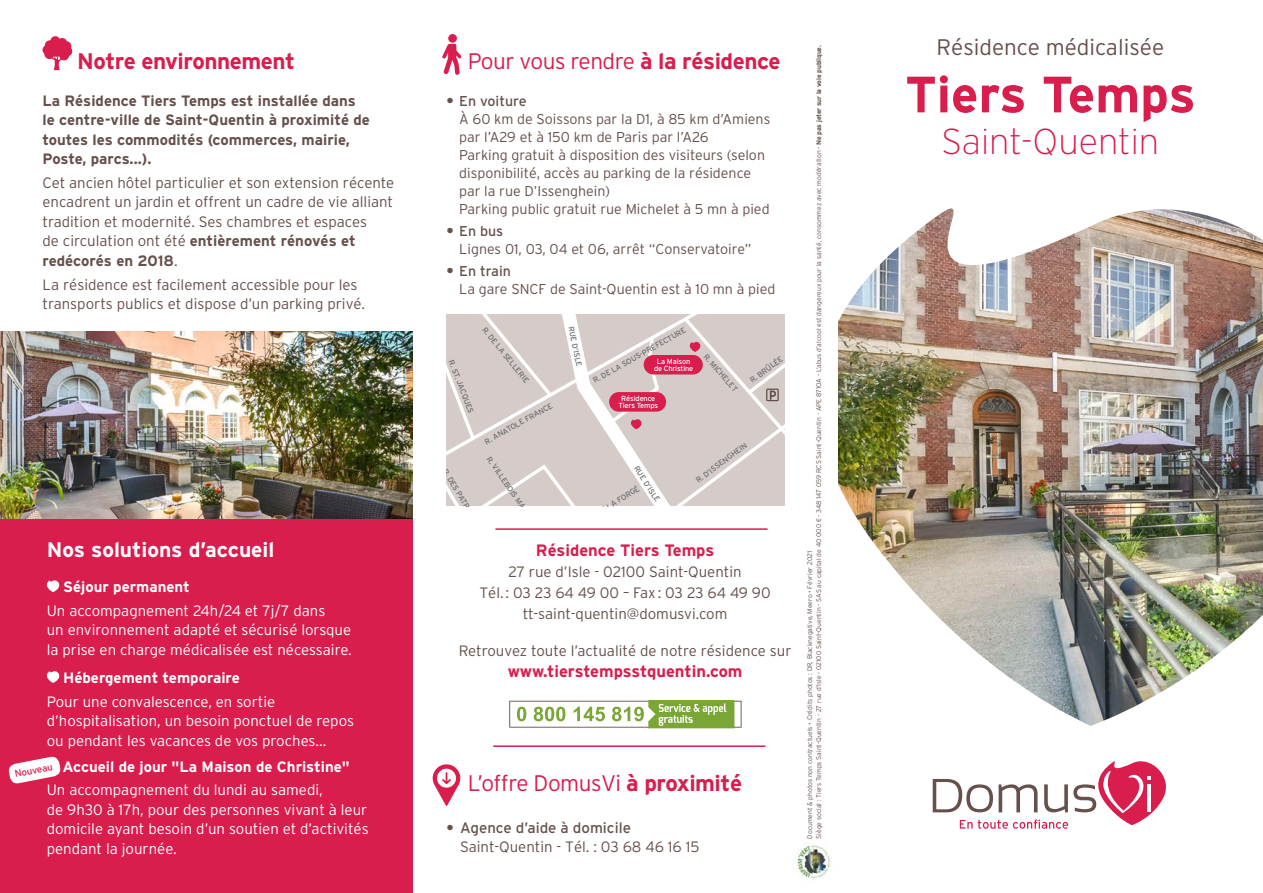
<style>
.page{position:relative;width:1263px;height:893px;background:#fff}
.page>*{position:absolute;margin:0;border:0;box-sizing:border-box;transform-origin:0 0}
.t1{font:700 51px "Interstate";letter-spacing:-.005em;color:#d91d4d}
.t2{font:200 36px "Interstate";color:#d91d4d}
.t3{font:300 22.5px "Interstate";letter-spacing:-.02em;color:#d91d4d}
.t4{font:300 22.5px "Interstate";color:#66504b}
.t5{font:700 22.5px "Interstate";letter-spacing:-.02em;color:#d91d4d}
.t6{font:700 21px "Interstate";color:#fff}
.t7{font:700 16.5px "Interstate";color:#d91d4d}
.t8{font:300 15px/19.5px "Interstate";color:#66504b}
.t9{font:300 15px/19.5px "Interstate";color:#fff}
.t10{font:700 15px/19.5px "Interstate";color:#66504b}
.t11{font:700 15px "Interstate";color:#fff}
.t12{font:300 14.25px/18px "Interstate";color:#66504b}
.t13{font:14.25px "Interstate";color:#66504b}
.t14{font:9.75px "Interstate";color:#d91d4d}
.t15{font:7.8px "Interstate";color:#6c6d70}
.t16{font:7.35px/7.4px "Interstate";letter-spacing:-.02em;color:#fff;text-align:center}
.t17{font:300 6.75px "Interstate";color:#66504b}
.s1{font-weight:700}
.s2{font-weight:700;font-size:15px}
.s3{font-weight:400}
</style>
<div class="page">
<img style="left:838px;top:208px;width:425px;height:518px">
<div style="left:0;top:519px;width:412px;height:374px;background:#d91d4d"></div>
<svg style="left:933px;top:761px;width:233px;height:68px"></svg>
<img style="left:0;top:332px;width:412px;height:187px">
<img style="left:797px;top:844px;width:34px;height:35px">
<svg style="left:43px;top:36px;width:29px;height:34px"></svg>
<svg style="left:442px;top:44px;width:19px;height:31px"></svg>
<div style="left:448px;top:34px;width:9px;height:9px;background:#d91d4d;border-radius:50%"></div>
<svg style="left:46px;top:580px;width:14px;height:12px"></svg>
<svg style="left:46px;top:671px;width:14px;height:12px"></svg>
<svg style="left:8px;top:756px;width:53px;height:28px"></svg>
<svg style="left:509px;top:700px;width:232px;height:28px"></svg>
<hr style="left:493px;top:745px;width:272px;height:2px;background:#d91d4d">
<hr style="left:495px;top:528px;width:272px;height:2px;background:#d91d4d">
<svg style="left:433px;top:764px;width:27px;height:42px"></svg>
<svg style="left:446px;top:315px;width:339px;height:191px;background:#d8cdcb"></svg>
<div style="left:644px;top:355px;width:59px;height:19px;background:#d91d4d;border-radius:10px"></div>
<p class="t5" style="left:77px;top:47px;width:219px">Notre environnement</p>
<p class="t10" style="left:43px;top:90px;width:329px">La Résidence Tiers Temps est installée dans le centre-ville de Saint-Quentin à proximité de toutes les commodités (commerces, mairie, Poste, parcs...).</p>
<p class="t8" style="left:43px;top:173px;width:353px">Cet ancien hôtel particulier et son extension récente encadrent un jardin et offrent un cadre de vie alliant tradition et modernité. Ses chambres et espaces<br>de circulation ont été <span class="s1">entièrement rénovés et redécorés en 2018</span>.</p>
<p class="t8" style="left:43px;top:274px;width:324px">La résidence est facilement accessible pour les transports publics et dispose d’un parking privé.</p>
<p class="t6" style="left:47px;top:537px;width:229px">Nos solutions d’accueil</p>
<p class="t11" style="left:63px;top:578px;width:128px">Séjour permanent</p>
<p class="t9" style="left:47px;top:601px;width:307px">Un accompagnement 24h/24 et 7j/7 dans<br>un environnement adapté et sécurisé lorsque la prise en charge médicalisée est nécessaire.</p>
<p class="t11" style="left:63px;top:669px;width:178px">Hébergement temporaire</p>
<p class="t9" style="left:47px;top:692px;width:309px">Pour une convalescence, en sortie d’hospitalisation, un besoin ponctuel de repos ou pendant les vacances de vos proches...</p>
<p class="t11" style="left:63px;top:757px;width:288px">Accueil de jour "La Maison de Christine"</p>
<p class="t9" style="left:47px;top:780px;width:323px">Un accompagnement du lundi au samedi,<br>de 9h30 à 17h, pour des personnes vivant à leur domicile ayant besoin d’un soutien et d’activités pendant la journée.</p>
<p class="t14" style="left:14px;top:768px;width:40px;rotate:-11deg">Nouveau</p>
<p class="t3" style="left:468px;top:47px;width:314px">Pour vous rendre <span class="s1">à la résidence</span></p>
<p class="t13" style="left:446px;top:92px;width:82px"><span class="s2">•</span> En voiture</p>
<p class="t12" style="left:459px;top:109px;width:313px">À 60 km de Soissons par la D1, à 85 km d’Amiens par l’A29 et à 150 km de Paris par l’A26</p>
<p class="t12" style="left:459px;top:145px;width:312px">Parking gratuit à disposition des visiteurs (selon disponibilité, accès au parking de la résidence par la rue D’Issenghein)<br>Parking public gratuit rue Michelet à 5 mn à pied</p>
<p class="t13" style="left:446px;top:222px;width:58px"><span class="s2">•</span> En bus</p>
<p class="t12" style="left:459px;top:240px;width:294px">Lignes 01, 03, 04 et 06, arrêt “Conservatoire”</p>
<p class="t13" style="left:446px;top:262px;width:66px"><span class="s2">•</span> En train</p>
<p class="t12" style="left:459px;top:280px;width:318px">La gare SNCF de Saint-Quentin est à 10 mn à pied</p>
<p class="t15" style="left:456px;top:359px;width:58px;rotate:69deg">R. ST. JACQUES</p>
<p class="t15" style="left:488px;top:325px;width:70px;rotate:51deg">R. DE LA SELLERIE</p>
<p class="t15" style="left:483px;top:438px;width:78px;rotate:-29deg">R. ANATOLE FRANCE</p>
<p class="t15" style="left:492px;top:455px;width:86px;rotate:55deg">R. VILLEBOIS MAREUIL</p>
<p class="t15" style="left:449px;top:467px;width:68px;rotate:59deg">R. DES PATRIOTES</p>
<p class="t15" style="left:576px;top:325px;width:43px;rotate:78deg">RUE D’ISLE</p>
<p class="t15" style="left:591px;top:377px;width:107px;rotate:-29deg">R. DE LA SOUS-PRÉFECTURE</p>
<p class="t16" style="left:654px;top:358px;width:41px">La Maison de Christine</p>
<p class="t16" style="left:618px;top:395px;width:41px">Résidence<br>Tiers Temps</p>
<p class="t15" style="left:708px;top:352px;width:48px;rotate:48deg">R. MICHELET</p>
<p class="t15" style="left:748px;top:377px;width:41px;rotate:-37deg">R. BRÛLÉE</p>
<p class="t15" style="left:640px;top:464px;width:43px;rotate:57deg">RUE D’ISLE</p>
<p class="t15" style="left:694px;top:477px;width:63px;rotate:-37deg">R. D’ISSENGHEIN</p>
<p class="t7" style="left:536px;top:541px;width:180px">Résidence Tiers Temps</p>
<p class="t8" style="left:508px;top:562px;width:235px">27 rue d’Isle - 02100 Saint-Quentin</p>
<p class="t8" style="left:479px;top:582px;width:293px;line-height:21px;text-align:center">Tél. : 03 23 64 49 00 – Fax: 03 23 64 49 90 tt-saint-quentin@domusvi.com</p>
<p class="t8" style="left:459px;top:640px;width:334px">Retrouvez toute l’actualité de notre résidence sur</p>
<p class="t7" style="left:508px;top:661px;width:236px">www.tierstempsstquentin.com</p>
<p class="t3" style="left:468px;top:769px;width:276px">L’offre DomusVi <span class="s1">à proximité</span></p>
<p class="t8" style="left:460px;top:817px;width:241px;text-indent:-14px"><span class="s1">•</span> <span class="s3">Agence d’aide à domicile<br></span>Saint-Quentin - Tél. : 03 68 46 16 15</p>
<p class="t17" style="left:815px;top:839px;width:795px;rotate:-90deg">Siège social : Tiers Temps Saint-Quentin - 27 rue d’Isle - 02100 Saint-Quentin - SAS au capital de 40 000 € - 348 147 059 RCS Saint-Quentin - APE 8710A - L’abus d’alcool est dangereux pour la santé, consommez avec modération - <span class="s1">Ne pas jeter sur la voie publique.</span></p>
<p class="t17" style="left:806px;top:839px;width:289px;rotate:-90deg">Document &amp; photos non contractuels • Crédits photos : DR, Blacknegative, Meero • Février 2021</p>
<p class="t4" style="left:936px;top:34px;width:229px">Résidence médicalisée</p>
<p class="t1" style="left:905px;top:63px;width:292px">Tiers Temps</p>
<p class="t2" style="left:941px;top:119px;width:219px">Saint-Quentin</p>
</div>
